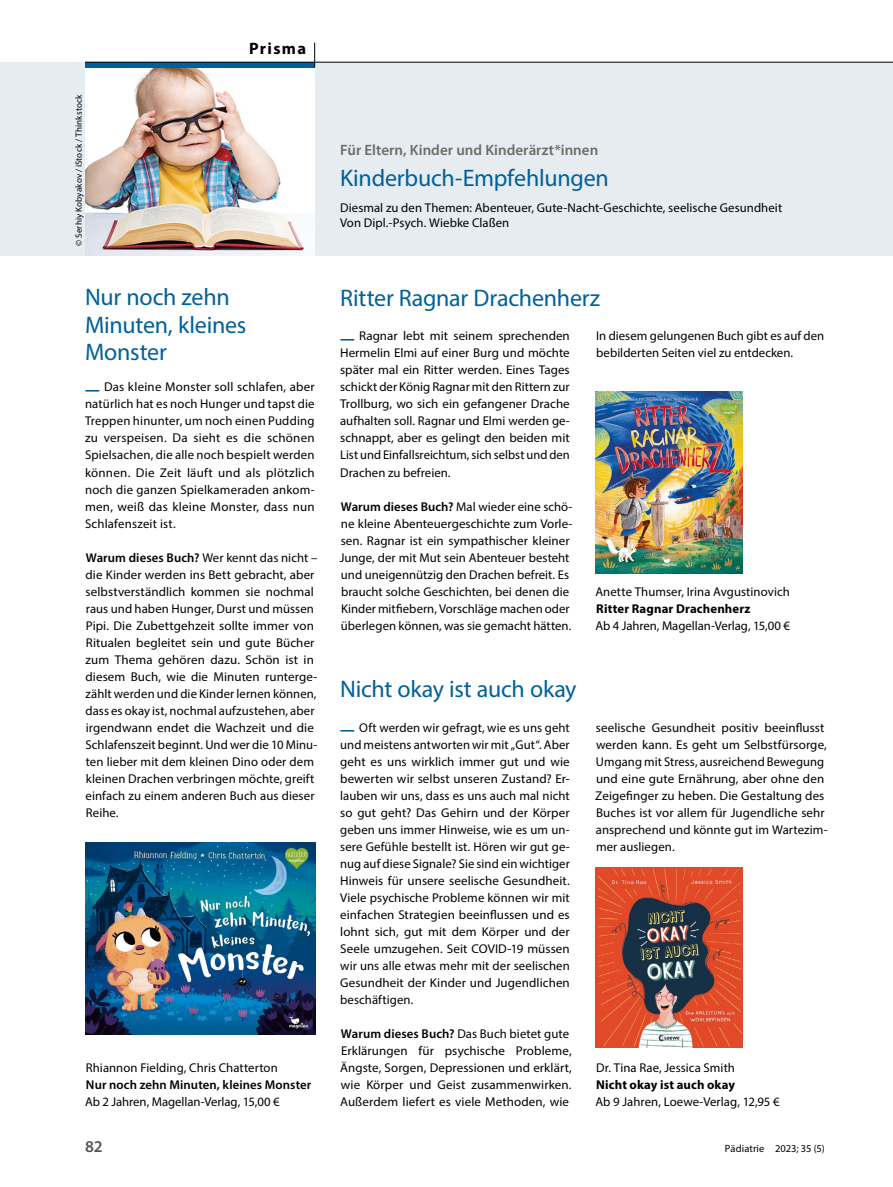
<style>
.page{position:relative;width:893px;height:1187px;background:#fff}
.page>*{position:absolute;margin:0;border:0;box-sizing:border-box;transform-origin:0 0}
.Box_Heading_Title_2{font:24px/27px "Myriad Pro";letter-spacing:-.01em;color:#00609c}
.Title_x_Meldung_Tite{font:24px "Myriad Pro";letter-spacing:-.01em;color:#00609c}
.Category_x{font:700 16.5px "Myriad Pro";letter-spacing:.08em;color:#000}
.t1{font:600 16.5px "Myriad Pro";color:#56554f}
.SuperTitle_x_Meldung{font:600 15px "Myriad Pro";letter-spacing:.005em;color:#6e6d67}
.Para_Meldung{font:12.75px/17px "Myriad Pro";letter-spacing:.005em;color:#000}
.Trailer_x_Meldung_In{font:12.75px/15px "Myriad Pro";letter-spacing:.005em;color:#000}
.Para_Meldung-2{font:700 12.75px "Myriad Pro";letter-spacing:.01em;color:#000}
.Para_Meldung-3{font:600 12.75px "Myriad Pro";letter-spacing:.01em;color:#000}
.t2{font:10.5px "Myriad Pro";letter-spacing:.01em;color:#000}
.Image_Source_x{font:9px "Myriad Pro";letter-spacing:.015em;color:#000}
.s1{font-weight:700;font-size:16.65px;color:#00609c}
.s2{font-weight:600}
</style>
<div class="page">
<div style="left:0;top:62px;width:893px;height:193px;background:#e6ecf0"></div>
<img style="left:85px;top:67px;width:230px;height:188px">
<img style="left:85px;top:842px;width:230px;height:192px">
<img style="left:595px;top:867px;width:147px;height:180px">
<img style="left:595px;top:391px;width:148px;height:182px">
<div style="left:85px;top:62px;width:230px;height:5px;background:#00609c"></div>
<hr style="left:85px;top:62px;width:230px;height:1px;background:#000">
<hr style="left:315px;top:62px;width:578px;height:1px;background:#000">
<svg style="left:314px;top:43px;width:1px;height:24px"></svg>
<p class="Image_Source_x" style="left:73px;top:246px;width:153px;rotate:-90deg">© Serhiy Kobyakov / iStock / Thinkstock</p>
<p class="Category_x" style="left:249px;top:37px;width:58px">Prisma</p>
<p class="Box_Heading_Title_2" style="left:85px;top:283px;width:163px">Nur noch zehn<br>Minuten, kleines<br>Monster</p>
<p class="Para_Meldung" style="left:85px;top:378px;width:231px;text-align:justify"><span class="s1">—</span> Das kleine Monster soll schlafen, aber natürlich hat es noch Hunger und tapst die Treppen hinunter, um noch einen Pudding zu verspeisen. Da sieht es die schönen Spielsachen, die alle noch bespielt werden können. Die Zeit läuft und als plötzlich noch die ganzen Spielkameraden ankom&shy;men, weiß das kleine Monster, dass nun Schlafenszeit ist.</p>
<p class="Para_Meldung" style="left:85px;top:548px;width:234px"><span class="s2">Warum dieses Buch?</span> Wer kennt das nicht – die Kinder werden ins Bett gebracht, aber selbstverständlich kommen sie nochmal raus und haben Hunger, Durst und müssen Pipi. Die Zubettgehzeit sollte immer von Ritualen begleitet sein und gute Bücher zum Thema gehören dazu. Schön ist in diesem Buch, wie die Minuten runterge&shy;zählt werden und die Kinder lernen können, dass es okay ist, nochmal aufzustehen, aber irgendwann endet die Wachzeit und die Schlafenszeit beginnt. Und wer die 10 Minu&shy;ten lieber mit dem kleinen Dino oder dem kleinen Drachen verbringen möchte, greift einfach zu einem anderen Buch aus dieser Reihe.</p>
<p class="Para_Meldung" style="left:86px;top:1059px;width:193px">Rhiannon Fielding, Chris Chatterton</p>
<p class="Para_Meldung-3" style="left:86px;top:1076px;width:227px">Nur noch zehn Minuten, kleines Monster</p>
<p class="Para_Meldung" style="left:85px;top:1093px;width:196px">Ab 2 Jahren, Magellan-Verlag, 15,00 €</p>
<p class="SuperTitle_x_Meldung" style="left:340px;top:140px;width:260px">Für Eltern, Kinder und Kinderärzt*innen</p>
<p class="Title_x_Meldung_Tite" style="left:340px;top:163px;width:270px">Kinderbuch-Empfehlungen</p>
<p class="Trailer_x_Meldung_In" style="left:340px;top:200px;width:444px">Diesmal zu den Themen: Abenteuer, Gute-Nacht-Geschichte, seelische Gesundheit<br>Von Dipl.-Psych. Wiebke Claßen</p>
<p class="Box_Heading_Title_2" style="left:340px;top:284px;width:262px">Ritter Ragnar Drachenherz</p>
<p class="Para_Meldung" style="left:340px;top:327px;width:231px;text-align:justify"><span class="s1">—</span> Ragnar lebt mit seinem sprechenden Hermelin Elmi auf einer Burg und möchte später mal ein Ritter werden. Eines Tages schickt der König Ragnar mit den Rittern zur Trollburg, wo sich ein gefangener Drache aufhalten soll. Ragnar und Elmi werden ge&shy;schnappt, aber es gelingt den beiden mit List und Einfallsreichtum, sich selbst und den Drachen zu befreien.</p>
<p class="Para_Meldung" style="left:340px;top:497px;width:234px"><span class="s2">Warum dieses Buch?</span> Mal wieder eine schö&shy;ne kleine Abenteuergeschichte zum Vorle&shy;sen. Ragnar ist ein sympathischer kleiner Junge, der mit Mut sein Abenteuer besteht und uneigennützig den Drachen befreit. Es braucht solche Geschichten, bei denen die Kinder mitfiebern, Vorschläge machen oder überlegen können, was sie gemacht hätten.</p>
<p class="Para_Meldung" style="left:596px;top:327px;width:230px">In diesem gelungenen Buch gibt es auf den bebilderten Seiten viel zu entdecken.</p>
<p class="Para_Meldung" style="left:595px;top:582px;width:196px">Anette Thumser, Irina Avgustinovich</p>
<p class="Para_Meldung-2" style="left:596px;top:600px;width:156px">Ritter Ragnar Drachenherz</p>
<p class="Para_Meldung" style="left:595px;top:616px;width:196px">Ab 4 Jahren, Magellan-Verlag, 15,00 €</p>
<p class="Box_Heading_Title_2" style="left:340px;top:675px;width:238px">Nicht okay ist auch okay</p>
<p class="Para_Meldung" style="left:340px;top:718px;width:231px;text-align:justify"><span class="s1">—</span> Oft werden wir gefragt, wie es uns geht und meistens antworten wir mit „Gut“. Aber geht es uns wirklich immer gut und wie bewerten wir selbst unseren Zustand? Er&shy;lauben wir uns, dass es uns auch mal nicht so gut geht? Das Gehirn und der Körper geben uns immer Hinweise, wie es um un&shy;sere Gefühle bestellt ist. Hören wir gut ge&shy;nug auf diese Signale? Sie sind ein wichtiger Hinweis für unsere seelische Gesundheit.<br>Viele psychische Probleme können wir mit einfachen Strategien beeinflussen und es lohnt sich, gut mit dem Körper und der Seele umzugehen. Seit COVID-19 müssen wir uns alle etwas mehr mit der seelischen Gesundheit der Kinder und Jugendlichen beschäftigen.</p>
<p class="Para_Meldung" style="left:340px;top:1025px;width:233px"><span class="s2">Warum dieses Buch?</span> Das Buch bietet gute Erklärungen für psychische Probleme, Ängste, Sorgen, Depressionen und erklärt, wie Körper und Geist zusammenwirken.<br>Außerdem liefert es viele Methoden, wie</p>
<p class="Para_Meldung" style="left:595px;top:718px;width:234px">seelische Gesundheit positiv beeinflusst werden kann. Es geht um Selbstfürsorge, Umgang mit Stress, ausreichend Bewegung und eine gute Ernährung, aber ohne den Zeigefinger zu heben. Die Gestaltung des Buches ist vor allem für Jugendliche sehr ansprechend und könnte gut im Wartezim&shy;mer ausliegen.</p>
<p class="Para_Meldung" style="left:596px;top:1059px;width:140px">Dr. Tina Rae, Jessica Smith</p>
<p class="Para_Meldung-2" style="left:596px;top:1076px;width:140px">Nicht okay ist auch okay</p>
<p class="Para_Meldung" style="left:595px;top:1093px;width:186px">Ab 9 Jahren, Loewe-Verlag, 12,95 €</p>
<p class="t1" style="left:85px;top:1135px;width:19px">82</p>
<p class="t2" style="left:725px;top:1141px;width:102px">Pädiatrie 2023; 35 (5)</p>
</div>
